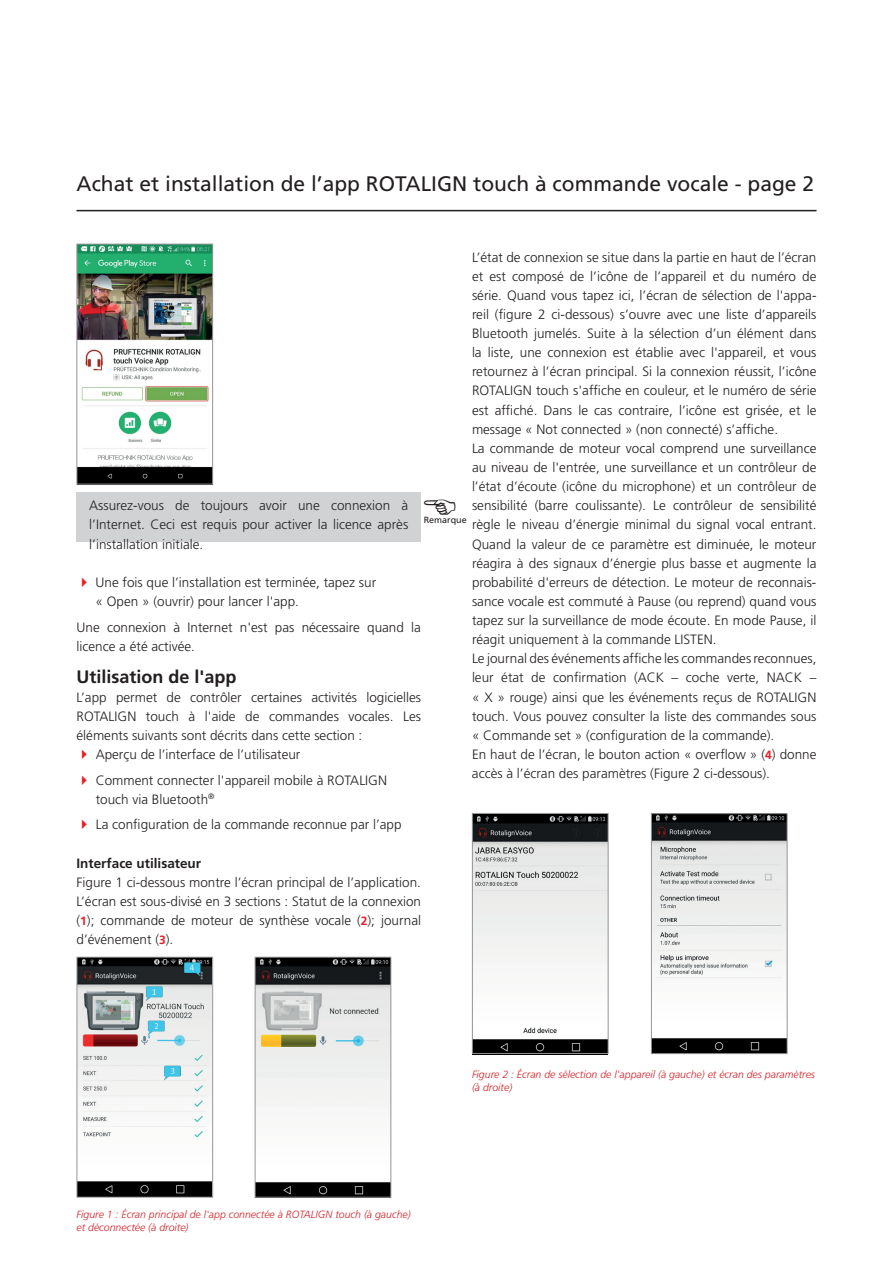
<style>
.page{position:relative;width:893px;height:1263px;background:#fff}
.page>*{position:absolute;margin:0;border:0;box-sizing:border-box;transform-origin:0 0}
.t1{font:40.5px "PRUFTECHNIK LOGOS";color:#231f20}
.t2{font:21px "Frutiger";color:#231f20}
.t3{font:700 18px "Frutiger";color:#231f20}
.t4{font:300 13.5px/19.2px "Frutiger";color:#231f20}
.t5{font:700 13.5px "Frutiger";color:#231f20}
.t6{font:italic 300 10.5px/12.8px "Frutiger";color:#d1232a}
.t7{font:9px "Frutiger";color:#231f20}
.s1{font-weight:700;font-size:12px;color:#ee1d23}
</style>
<div class="page">
<hr style="left:76px;top:210px;width:740px;height:1px;background:#231f20">
<img style="left:78px;top:246px;width:135px;height:239px">
<div style="left:76px;top:244px;width:137px;height:240px;border:1px solid #939598"></div>
<div style="left:76px;top:492px;width:345px;height:50px;background:#d1d2d4"></div>
<img style="left:79px;top:959px;width:132px;height:236px">
<div style="left:77px;top:957px;width:136px;height:240px;border:1px solid #939598"></div>
<img style="left:257px;top:959px;width:132px;height:236px">
<div style="left:255px;top:957px;width:136px;height:240px;border:1px solid #939598"></div>
<img style="left:474px;top:815px;width:132px;height:237px">
<div style="left:472px;top:813px;width:136px;height:241px;border:1px solid #939598"></div>
<img style="left:653px;top:815px;width:132px;height:237px">
<div style="left:651px;top:813px;width:136px;height:241px;border:1px solid #939598"></div>
<h2 class="t2" style="left:76px;top:172px;width:739px">Achat et installation de l’app ROTALIGN touch à commande vocale - page 2</h2>
<p class="t4" style="left:472px;top:247px;width:346px">L’état de connexion se situe dans la partie en haut de l’écran et est composé de l’icône de l’appareil et du numéro de série. Quand vous tapez ici, l’écran de sélection de l'appa&shy;reil (figure 2 ci-dessous) s’ouvre avec une liste d’appareils Bluetooth jumelés. Suite à la sélection d’un élément dans la liste, une connexion est établie avec l'appareil, et vous retournez à l’écran principal. Si la connexion réussit, l’icône ROTALIGN touch s'affiche en couleur, et le numéro de série est affiché. Dans le cas contraire, l’icône est grisée, et le message « Not connected » (non connecté) s’affiche.<br>La commande de moteur vocal comprend une surveillance au niveau de l'entrée, une surveillance et un contrôleur de l’état d’écoute (icône du microphone) et un contrôleur de sensibilité (barre coulissante). Le contrôleur de sensibilité règle le niveau d’énergie minimal du signal vocal entrant.<br>Quand la valeur de ce paramètre est diminuée, le moteur réagira à des signaux d’énergie plus basse et augmente la probabilité d'erreurs de détection. Le moteur de reconnais&shy;sance vocale est commuté à Pause (ou reprend) quand vous tapez sur la surveillance de mode écoute. En mode Pause, il réagit uniquement à la commande LISTEN.<br>Le journal des événements affiche les commandes reconnues, leur état de confirmation (ACK – coche verte, NACK – « X » rouge) ainsi que les événements reçus de ROTALIGN touch. Vous pouvez consulter la liste des commandes sous « Commande set » (configuration de la commande).<br>En haut de l’écran, le bouton action « overflow » (<span class="s1">4</span>) donne accès à l’écran des paramètres (Figure 2 ci-dessous).</p>
<h1 class="t1" style="left:421px;top:485px;width:40px">H</h1>
<p class="t7" style="left:424px;top:515px;width:45px">Remarque</p>
<p class="t4" style="left:89px;top:496px;width:320px;text-align:justify">Assurez-vous de toujours avoir une connexion à l’Internet. Ceci est requis pour activer la licence après l’installation initiale.</p>
<p class="t4" style="left:96px;top:573px;width:282px">Une fois que l’installation est terminée, tapez sur « Open » (ouvrir) pour lancer l'app.</p>
<p class="t4" style="left:77px;top:617px;width:346px">Une connexion à Internet n'est pas nécessaire quand la licence a été activée.</p>
<h3 class="t3" style="left:77px;top:666px;width:162px">Utilisation de l'app</h3>
<p class="t4" style="left:77px;top:688px;width:346px">L’app permet de contrôler certaines activités logicielles</p>
<p class="t4" style="left:77px;top:707px;width:346px">ROTALIGN touch à l'aide de commandes vocales. Les</p>
<p class="t4" style="left:77px;top:726px;width:287px">éléments suivants sont décrits dans cette section :</p>
<p class="t4" style="left:96px;top:745px;width:206px">Aperçu de l’interface de l’utilisateur</p>
<p class="t4" style="left:96px;top:770px;width:293px">Comment connecter l'appareil mobile à ROTALIGN touch via Bluetooth<sup>®</sup></p>
<p class="t4" style="left:96px;top:815px;width:307px">La configuration de la commande reconnue par l’app</p>
<p class="t5" style="left:77px;top:855px;width:126px">Interface utilisateur</p>
<p class="t4" style="left:77px;top:872px;width:346px;text-align:justify">Figure 1 ci-dessous montre l’écran principal de l’application.<br>L’écran est sous-divisé en 3 sections : Statut de la connexion (<span class="s1">1</span>); commande de moteur de synthèse vocale (<span class="s1">2</span>); journal d’événement (<span class="s1">3</span>).</p>
<p class="t6" style="left:76px;top:1208px;width:336px">Figure 1 : Écran principal de l'app connectée à ROTALIGN touch (à gauche) et déconnectée (à droite)</p>
<p class="t6" style="left:472px;top:1068px;width:345px">Figure 2 : Écran de sélection de l'appareil (à gauche) et écran des paramètres (à droite)</p>
</div>
